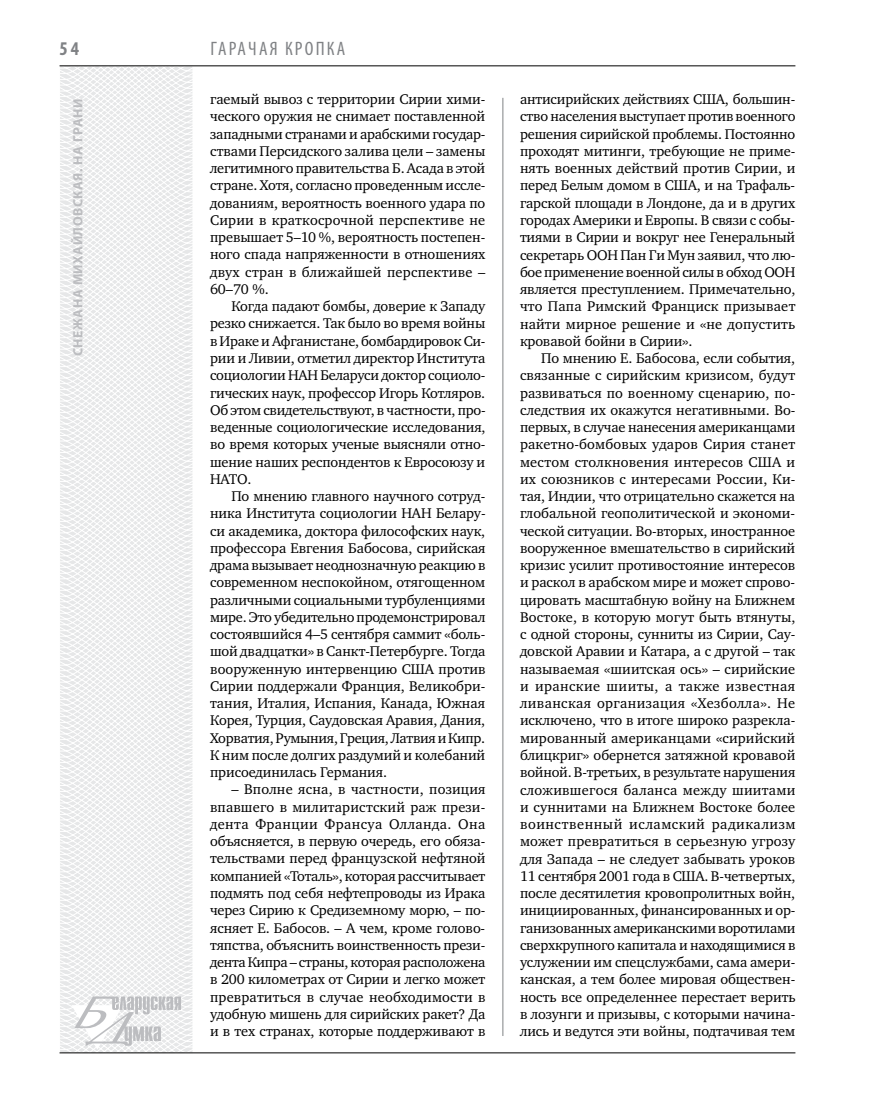
<style>
.page{position:relative;width:872px;height:1106px;background:#fff}
.page>*{position:absolute;margin:0;border:0;box-sizing:border-box;transform-origin:0 0}
.t1{font:condensed 19.5px "Myriad Pro";letter-spacing:.125em;color:#808285}
.t2{font:700 condensed 19.5px "Myriad Pro";color:#808285}
.t3{font:14.4px/17.2px "Charter C";letter-spacing:-.005em;color:#000;text-align:justify}
.t4{font:700 13.5px "Myriad Pro";letter-spacing:.04em;color:#bcbdc0}
</style>
<div class="page">
<svg style="left:59px;top:65px;width:192px;height:989px"></svg>
<hr style="left:502px;top:98px;width:1px;height:938px;background:#808285">
<hr style="left:60px;top:1052px;width:735px;height:1px;background:#000">
<svg style="left:71px;top:996px;width:110px;height:53px"></svg>
<hr style="left:60px;top:65px;width:735px;height:1px;background:#000">
<h1 class="t2" style="left:60px;top:37px;width:21px">54</h1>
<p class="t4" style="left:69px;top:356px;width:257px;rotate:-90deg">Снежана МИХАЙЛОВСКАЯ. На грани</p>
<h1 class="t1" style="left:210px;top:37px;width:136px">гарачая кропка</h1>
<p class="t3" style="left:210px;top:91px;width:277px">гаемый вывоз с территории Сирии хими&shy;ческого оружия не снимает поставленной западными странами и арабскими государ&shy;ствами Персидского залива цели – замены легитимного правительства Б. Асада в этой стране. Хотя, согласно проведенным иссле&shy;дованиям, вероятность военного удара по Сирии в краткосрочной перспективе не превышает 5–10 %, вероятность постепен&shy;ного спада напряженности в отношениях двух стран в ближайшей перспективе – 60–70 %.</p>
<p class="t3" style="left:210px;top:298px;width:277px;text-indent:21px">Когда падают бомбы, доверие к Западу резко снижается. Так было во время войны в Ираке и Афганистане, бомбардировок Си&shy;рии и Ливии, отметил директор Института социологии НАН Беларуси доктор социоло&shy;гических наук, профессор Игорь Котляров.<br>Об этом свидетельствуют, в частности, про&shy;веденные социологические исследования, во время которых ученые выясняли отно&shy;шение наших респондентов к Евросоюзу и НАТО.</p>
<p class="t3" style="left:210px;top:487px;width:277px;text-indent:21px">По мнению главного научного сотруд&shy;ника Института социологии НАН Белару&shy;си академика, доктора философских наук, профессора Евгения Бабосова, сирийская драма вызывает неоднозначную реакцию в современном неспокойном, отягощенном различными социальными турбуленциями мире. Это убедительно продемонстрировал состоявшийся 4–5 сентября саммит «боль&shy;шой двадцатки» в Санкт-Петербурге. Тогда вооруженную интервенцию США против Сирии поддержали Франция, Великобри&shy;тания, Италия, Испания, Канада, Южная Корея, Турция, Саудовская Аравия, Дания, Хорватия, Румыния, Греция, Латвия и Кипр.<br>К ним после долгих раздумий и колебаний присоединилась Германия.</p>
<p class="t3" style="left:210px;top:781px;width:277px;text-indent:21px">– Вполне ясна, в частности, позиция впавшего в милитаристский раж прези&shy;дента Франции Франсуа Олланда. Она объясняется, в первую очередь, его обяза&shy;тельствами перед французской нефтяной компанией «Тоталь», которая рассчитывает подмять под себя нефтепроводы из Ирака через Сирию к Средиземному морю, – по&shy;ясняет Е. Бабосов. – А чем, кроме голово&shy;тяпства, объяснить воинственность прези&shy;дента Кипра – страны, которая расположена в 200 километрах от Сирии и легко может превратиться в случае необходимости в удобную мишень для сирийских ракет? Да и в тех странах, которые поддерживают в</p>
<p class="t3" style="left:520px;top:91px;width:277px">антисирийских действиях США, большин&shy;ство населения выступает против военного решения сирийской проблемы. Постоянно проходят митинги, требующие не приме&shy;нять военных действий против Сирии, и перед Белым домом в США, и на Трафаль&shy;гарской площади в Лондоне, да и в других городах Америки и Европы. В связи с собы&shy;тиями в Сирии и вокруг нее Генеральный секретарь ООН Пан Ги Мун заявил, что лю&shy;бое применение военной силы в обход ООН является преступлением. Примечательно, что Папа Римский Франциск призывает найти мирное решение и «не допустить кровавой бойни в Сирии».</p>
<p class="t3" style="left:520px;top:350px;width:277px;text-indent:21px">По мнению Е. Бабосова, если события, связанные с сирийским кризисом, будут развиваться по военному сценарию, по&shy;следствия их окажутся негативными. Во&shy;первых, в случае нанесения американцами ракетно-бомбовых ударов Сирия станет местом столкновения интересов США и их союзников с интересами России, Ки&shy;тая, Индии, что отрицательно скажется на глобальной геополитической и экономи&shy;ческой ситуации. Во-вторых, иностранное вооруженное вмешательство в сирийский кризис усилит противостояние интересов и раскол в арабском мире и может спрово&shy;цировать масштабную войну на Ближнем Востоке, в которую могут быть втянуты, с одной стороны, сунниты из Сирии, Сау&shy;довской Аравии и Катара, а с другой – так называемая «шиитская ось» – сирийские и иранские шииты, а также известная ливанская организация «Хезболла». Не исключено, что в итоге широко разрекла&shy;мированный американцами «сирийский блицкриг» обернется затяжной кровавой войной. В-третьих, в результате нарушения сложившегося баланса между шиитами и суннитами на Ближнем Востоке более воинственный исламский радикализм может превратиться в серьезную угрозу для Запада – не следует забывать уроков 11 сентября 2001 года в США. В-четвертых, после десятилетия кровопролитных войн, инициированных, финансированных и ор&shy;ганизованных американскими воротилами сверхкрупного капитала и находящимися в услужении им спецслужбами, сама амери&shy;канская, а тем более мировая обществен&shy;ность все определеннее перестает верить в лозунги и призывы, с которыми начина&shy;лись и ведутся эти войны, подтачивая тем</p>
</div>
